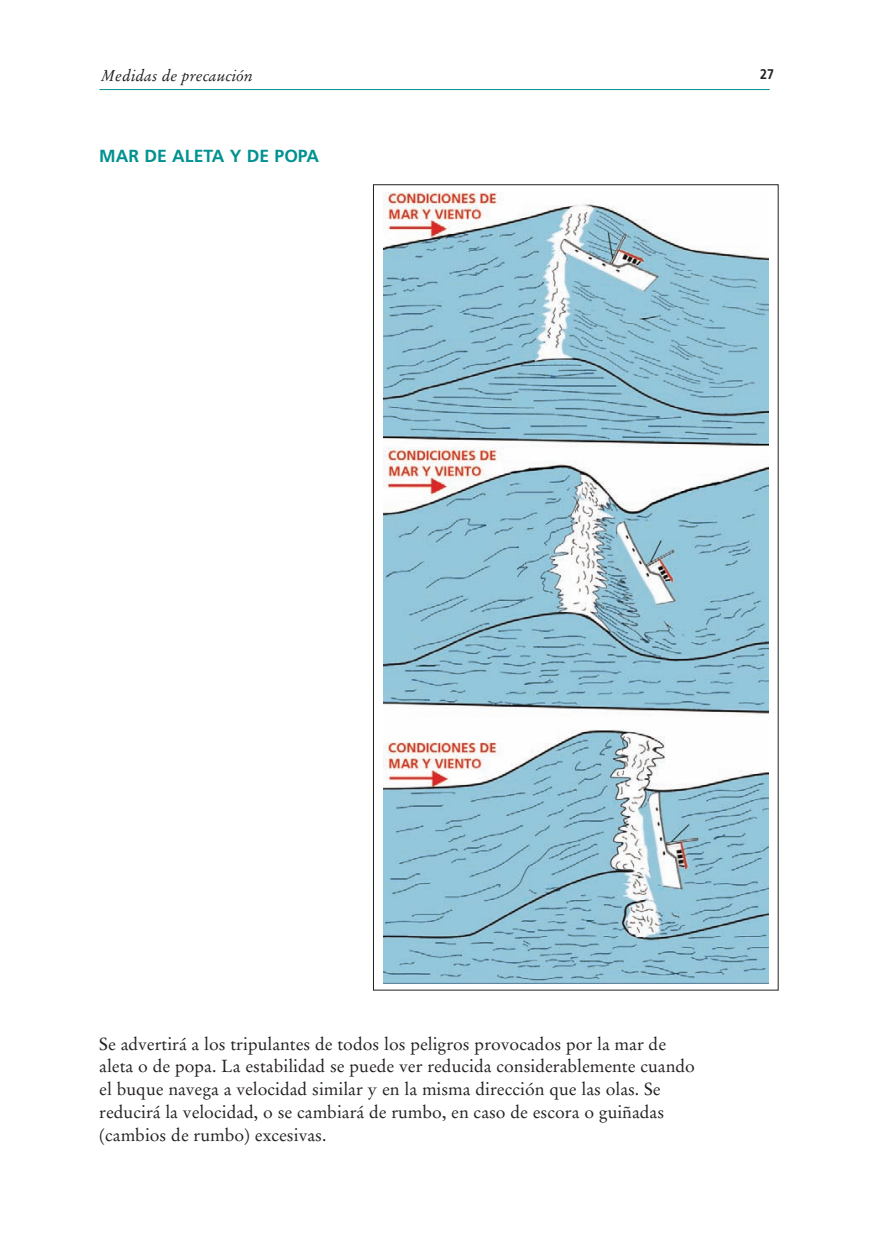
<style>
.page{position:relative;width:874px;height:1241px;background:#fff}
.page>*{position:absolute;margin:0;border:0;box-sizing:border-box;transform-origin:0 0}
.t1{font:17.5px/22.8px "Stempel Garamond LT Std";color:#231f20}
.t2{font:700 17.5px "Frutiger LT Std";color:#009290}
.t3{font:italic 15.75px "Stempel Garamond LT Std";color:#231f20}
.t4{font:700 14px "Frutiger LT Std";color:#231f20;scale:.88 1}
</style>
<div class="page">
<hr style="left:99px;top:89px;width:670px;height:1px;background:#009290">
<img style="left:383px;top:193px;width:385px;height:790px">
<p class="t3" style="left:100px;top:66px;width:154px">Medidas de precaución</p>
<p class="t4" style="left:759px;top:66px;width:17px">27</p>
<p class="t2" style="left:99px;top:145px;width:221px">MAR DE ALETA Y DE POPA</p>
<p class="t1" style="left:99px;top:1032px;width:596px">Se advertirá a los tripulantes de todos los peligros provocados por la mar de aleta o de popa. La estabilidad se puede ver reducida considerablemente cuando el buque navega a velocidad similar y en la misma dirección que las olas. Se reducirá la velocidad, o se cambiará de rumbo, en caso de escora o guiñadas (cambios de rumbo) excesivas.</p>
</div>
